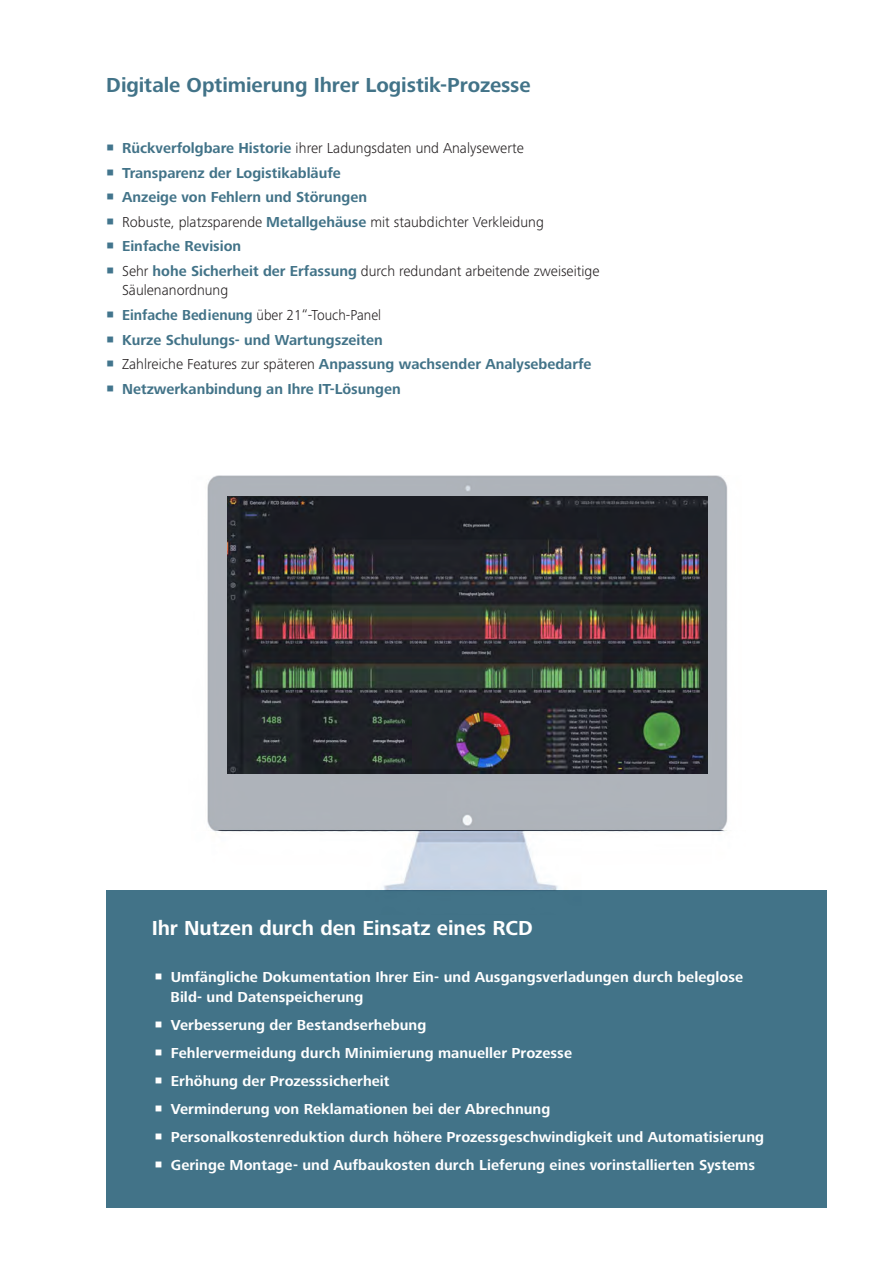
<style>
.page{position:relative;width:893px;height:1263px;background:#fff}
.page>*{position:absolute;margin:0;border:0;box-sizing:border-box;transform-origin:0 0}
.Headline{font:700 21px "Frutiger Next Pro";letter-spacing:-.005em;color:#427388}
.Headline-2{font:700 21px "Frutiger Next Pro";letter-spacing:-.005em;color:#fff}
.Fließtext{font:700 15px/19.5px "Frutiger Next Pro";letter-spacing:.005em;color:#fff}
.Fließtext-2{font:700 15px "Frutiger Next Pro";color:#427388}
.Fließtext-3{font:300 15px/19.5px "Frutiger Next Pro";color:#231f20}
.Fließtext-4{font:300 15px "Frutiger Next Pro";color:#231f20;scale:.95 1}
.s1{color:#42758d}
.s2{font-weight:700;color:#427388}
.s3{font-weight:300;color:#231f20}
</style>
<div class="page">
<div style="left:106px;top:890px;width:720px;height:318px;background:#427388"></div>
<img style="left:215px;top:831px;width:510px;height:60px">
<img style="left:207px;top:475px;width:521px;height:356px">
<img style="left:228px;top:497px;width:479px;height:276px">
<p class="Headline" style="left:106px;top:73px;width:426px">Digitale Optimierung Ihrer Logistik-Prozesse</p>
<p class="Fließtext-3" style="left:106px;top:138px;width:419px"><span class="s1">○</span> <span class="s2">Rückverfolgbare Historie</span> ihrer Ladungsdaten und Analysewerte</p>
<p class="Fließtext-2" style="left:106px;top:164px;width:236px"><span class="s1">○</span> Transparenz der Logistikabläufe</p>
<p class="Fließtext-2" style="left:106px;top:189px;width:262px"><span class="s1">○</span> Anzeige von Fehlern und Störungen</p>
<p class="Fließtext-3" style="left:106px;top:212px;width:439px"><span class="s1">○</span> Robuste, platzsparende <span class="s2">Metallgehäuse</span> mit staubdichter Verkleidung</p>
<p class="Fließtext-2" style="left:106px;top:238px;width:137px"><span class="s1">○</span> Einfache Revision</p>
<p class="Fließtext-3" style="left:122px;top:261px;width:479px;text-indent:-16px"><span class="s1">○</span> Sehr <span class="s2">hohe Sicherheit der Erfassung</span> durch redundant arbeitende zweiseitige<br>Säulenanordnung</p>
<p class="Fließtext-4" style="left:106px;top:306px;width:291px"><span class="s1">○</span> <span class="s2">Einfache Bedienung</span> über 21“-Touch-Panel</p>
<p class="Fließtext-2" style="left:106px;top:331px;width:278px"><span class="s1">○</span> Kurze Schulungs- und Wartungszeiten</p>
<p class="Fließtext-2" style="left:106px;top:356px;width:487px"><span class="s1">○</span> <span class="s3">Zahlreiche Features zur späteren</span> Anpassung wachsender Analysebedarfe</p>
<p class="Fließtext-2" style="left:106px;top:380px;width:296px"><span class="s1">○</span> Netzwerkanbindung an Ihre IT-Lösungen</p>
<p class="Headline-2" style="left:152px;top:916px;width:383px">Ihr Nutzen durch den Einsatz eines RCD</p>
<p class="Fließtext" style="left:170px;top:967px;width:574px;text-indent:-16px">○ Umfängliche Dokumentation Ihrer Ein- und Ausgangsverladungen durch beleglose<br>Bild- und Datenspeicherung</p>
<p class="Fließtext" style="left:154px;top:1015px;width:273px">○ Verbesserung der Bestandserhebung</p>
<p class="Fließtext" style="left:154px;top:1043px;width:419px">○ Fehlervermeidung durch Minimierung manueller Prozesse</p>
<p class="Fließtext" style="left:154px;top:1071px;width:237px">○ Erhöhung der Prozesssicherheit</p>
<p class="Fließtext" style="left:154px;top:1099px;width:397px">○ Verminderung von Reklamationen bei der Abrechnung</p>
<p class="Fließtext" style="left:154px;top:1127px;width:611px">○ Personalkostenreduktion durch höhere Prozessgeschwindigkeit und Automatisierung</p>
<p class="Fließtext" style="left:154px;top:1155px;width:602px">○ Geringe Montage- und Aufbaukosten durch Lieferung eines vorinstallierten Systems</p>
</div>
